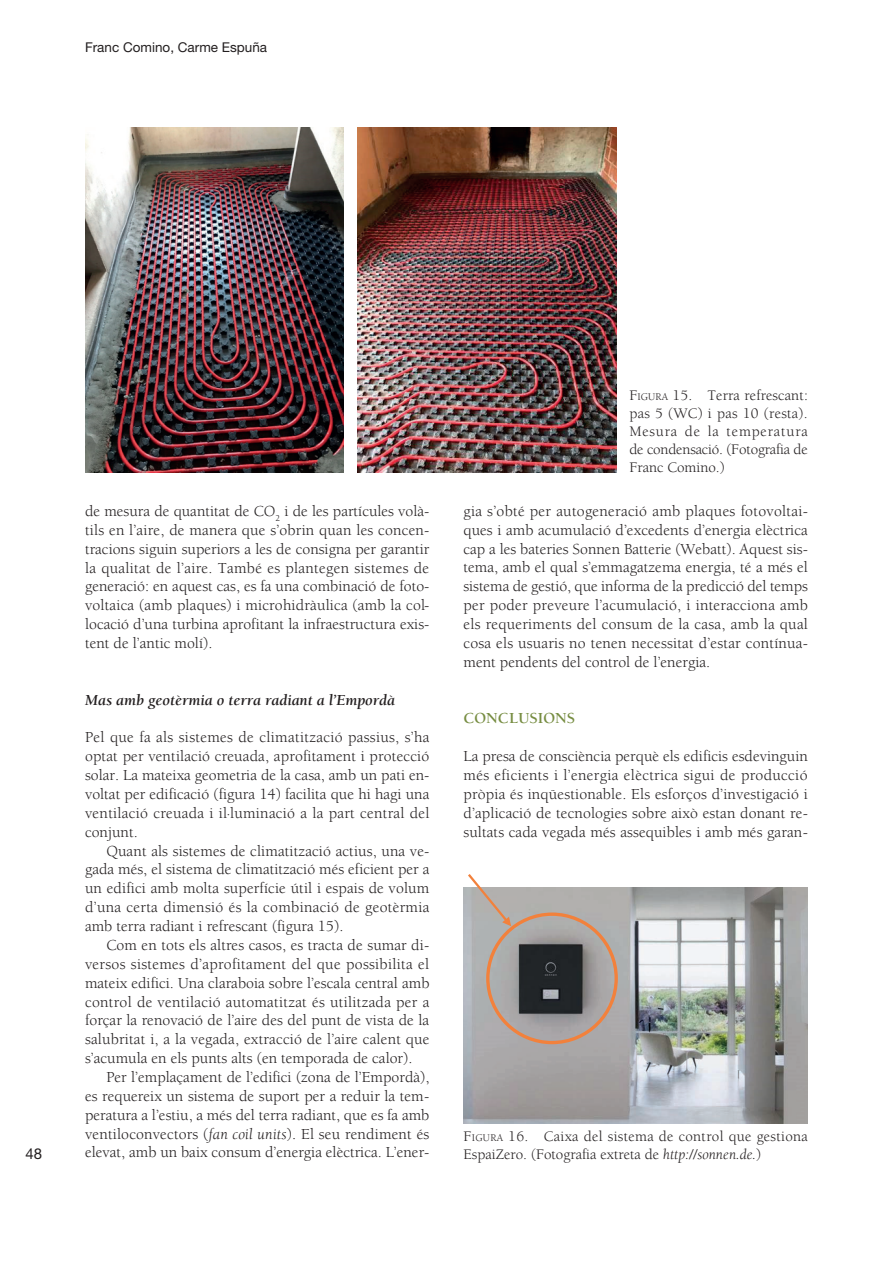
<style>
.page{position:relative;width:893px;height:1263px;background:#fff}
.page>*{position:absolute;margin:0;border:0;box-sizing:border-box;transform-origin:0 0}
.Z{font:15.75px/18.9px "Berkeley Std";color:#231f20;text-align:justify}
.Z0{font:15.75px/18.9px "Berkeley Std";letter-spacing:.005em;color:#231f20;text-align:justify}
.L2{font:italic 700 15.75px "Berkeley Std";color:#231f20}
.L1{font:700 15.75px "Berkeley Std";color:#778d42}
.Figura-peus{font:15px/18px "Berkeley Std";color:#231f20;text-align:justify}
.Figura-peus-2{font:15px/18px "Berkeley Std";letter-spacing:.02em;color:#231f20}
.t1{font:15px "Helvetica Neue LT Pro";color:#231f20}
.t2{font:13.5px "Helvetica Neue LT Pro";color:#231f20}
.s1{font-style:italic}
.s2{font-style:inherit}
.s3{font-size:10.5px}
</style>
<div class="page">
<img style="left:85px;top:128px;width:258px;height:344px">
<img style="left:358px;top:128px;width:259px;height:344px">
<img style="left:464px;top:887px;width:344px;height:236px">
<div style="left:486px;top:912px;width:132px;height:132px;border:3px solid #f2813c;border-radius:50%"></div>
<svg style="left:466px;top:874px;width:45px;height:52px"></svg>
<p class="t2" style="left:85px;top:39px;width:184px">Franc Comino, Carme Espuña</p>
<p class="t1" style="left:26px;top:1145px;width:18px">48</p>
<p class="Z" style="left:85px;top:502px;width:346px">de mesura de quantitat de CO<sub>2</sub> i de les partícules volà&shy;tils en l’aire, de manera que s’obrin quan les concen&shy;tracions siguin superiors a les de consigna per garantir la qualitat de l’aire. També es plantegen sistemes de generació: en aquest cas, es fa una combinació de foto&shy;voltaica (amb plaques) i microhidràulica (amb la col· locació d’una turbina aprofitant la infraestructura exis&shy;tent de l’antic molí).</p>
<p class="L2" style="left:85px;top:691px;width:311px">Mas amb geotèrmia o terra radiant a l’Empordà</p>
<p class="Z0" style="left:85px;top:728px;width:346px">Pel que fa als sistemes de climatització passius, s’ha optat per ventilació creuada, aprofitament i protecció solar. La mateixa geometria de la casa, amb un pati en&shy;voltat per edificació (figura 14) facilita que hi hagi una ventilació creuada i il·luminació a la part central del conjunt.</p>
<p class="Z" style="left:85px;top:841px;width:346px;text-indent:21px">Quant als sistemes de climatització actius, una ve&shy;gada més, el sistema de climatització més eficient per a un edifici amb molta superfície útil i espais de volum d’una certa dimensió és la combinació de geotèrmia amb terra radiant i refrescant (figura 15).</p>
<p class="Z" style="left:85px;top:936px;width:346px;text-indent:21px">Com en tots els altres casos, es tracta de sumar di&shy;versos sistemes d’aprofitament del que possibilita el mateix edifici. Una claraboia sobre l’escala central amb control de ventilació automatitzat és utilitzada per a forçar la renovació de l’aire des del punt de vista de la salubritat i, a la vegada, extracció de l’aire calent que s’acumula en els punts alts (en temporada de calor).</p>
<p class="Z" style="left:85px;top:1068px;width:346px;text-indent:21px">Per l’emplaçament de l’edifici (zona de l’Empordà), es requereix un sistema de suport per a reduir la tem&shy;peratura a l’estiu, a més del terra radiant, que es fa amb ventiloconvectors (<span class="s1">fan coil units</span>). El seu rendiment és elevat, amb un baix consum d’energia elèctrica. L’ener-</p>
<p class="Figura-peus" style="left:629px;top:387px;width:180px"><span class="s2">F</span><span class="s3">IGURA</span> <span class="s2">15.</span> Terra refrescant: pas 5 (WC) i pas 10 (resta).<br>Mesura de la temperatura de condensació. (Fotografia de Franc Comino.)</p>
<p class="Z" style="left:464px;top:502px;width:346px">gia s’obté per autogeneració amb plaques fotovoltai&shy;ques i amb acumulació d’excedents d’energia elèctrica cap a les bateries Sonnen Batterie (Webatt). Aquest sis&shy;tema, amb el qual s’emmagatzema energia, té a més el sistema de gestió, que informa de la predicció del temps per poder preveure l’acumulació, i interacciona amb els requeriments del consum de la casa, amb la qual cosa els usuaris no tenen necessitat d’estar contínua&shy;ment pendents del control de l’energia.</p>
<p class="L1" style="left:464px;top:710px;width:113px">CONCLUSIONS</p>
<p class="Z0" style="left:464px;top:747px;width:346px">La presa de consciència perquè els edificis esdevinguin més eficients i l’energia elèctrica sigui de producció pròpia és inqüestionable. Els esforços d’investigació i d’aplicació de tecnologies sobre això estan donant re&shy;sultats cada vegada més assequibles i amb més garan-</p>
<p class="Figura-peus-2" style="left:464px;top:1128px;width:346px"><span class="s2">F</span><span class="s3">IGURA</span> <span class="s2">16. C</span>aixa del sistema de control que gestiona<br>EspaiZero. (Fotografia extreta de <span class="s1">http://sonnen.de.</span>)</p>
</div>
